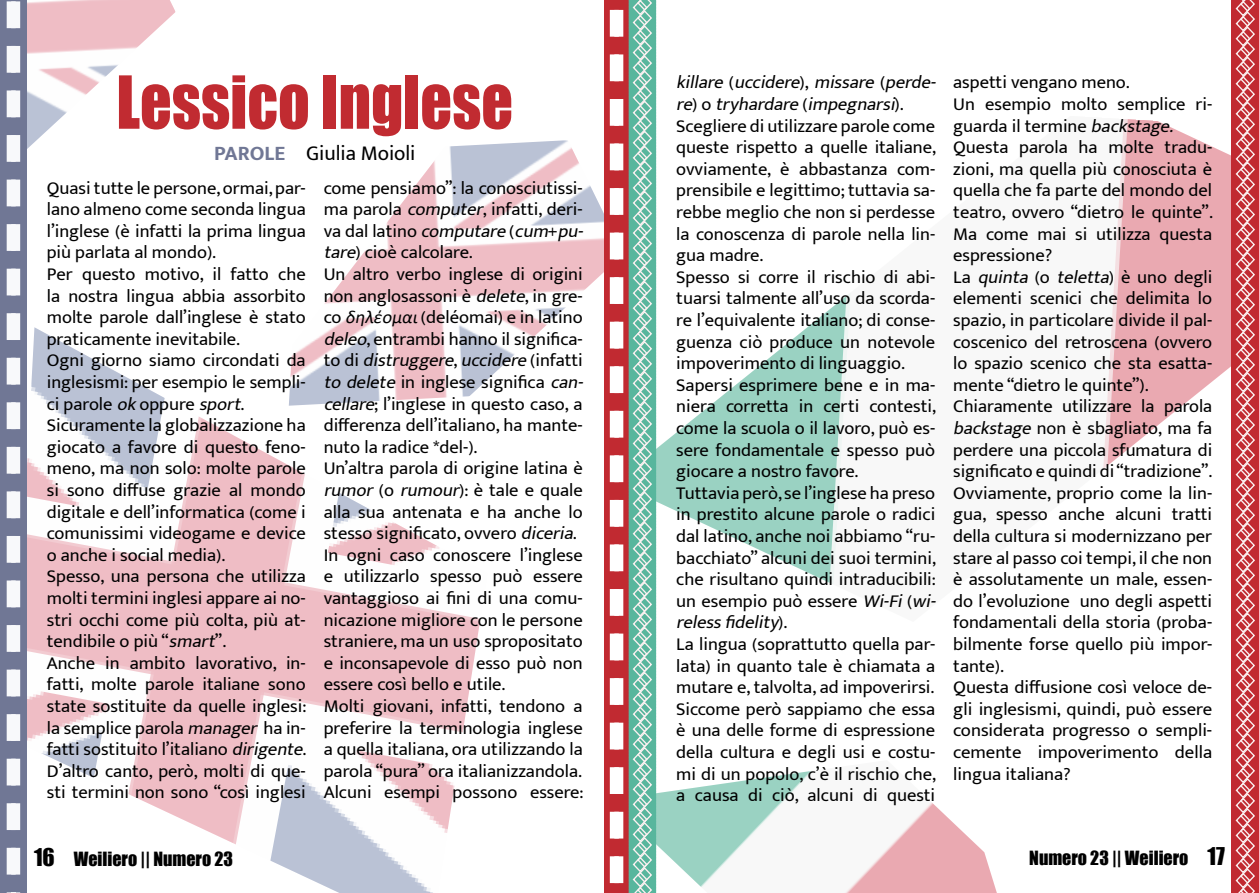
<style>
.page{position:relative;width:1259px;height:893px;background:#fff}
.page>*{position:absolute;margin:0;border:0;box-sizing:border-box;transform-origin:0 0}
.t1{font:67.5px "Impact";color:#c12b31;scale:.92 1}
.t2{font:21px "Mukta Mahee";color:#000}
.t3{font:18px/21.6px "Mukta Mahee";color:#000}
.t4{font:18px "Impact";color:#000}
.s1{font-weight:700;color:#707795}
.s2{font-style:italic}
.s3{font-family:"Calibri";font-style:italic}
.s4{font-size:22.5px}
</style>
<div class="page">
<img style="left:26px;top:327px;width:455px;height:566px">
<img style="left:26px;top:0;width:150px;height:156px">
<img style="left:656px;top:760px;width:341px;height:133px">
<img style="left:656px;top:116px;width:575px;height:506px">
<img style="left:279px;top:140px;width:324px;height:268px">
<div style="left:0;top:0;width:26px;height:893px;background:#707795"></div>
<svg style="left:6px;top:1px;width:15px;height:892px"></svg>
<div style="left:603px;top:0;width:26px;height:893px;background:#c12a31"></div>
<svg style="left:609px;top:0;width:47px;height:893px"></svg>
<svg style="left:1231px;top:0;width:28px;height:893px;background:#cd5459"></svg>
<h1 class="t1" style="left:116px;top:50px;width:433px">Lessico Inglese</h1>
<p class="t2" style="left:214px;top:141px;width:203px"><span class="s1">PAROLE</span> Giulia Moioli</p>
<p class="t3" style="left:47px;top:177px;width:262px">Quasi tutte le persone, ormai, par&shy;lano almeno come seconda lingua l’inglese (è infatti la prima lingua più parlata al mondo).<br>Per questo motivo, il fatto che la nostra lingua abbia assorbito molte parole dall’inglese è stato praticamente inevitabile.<br>Ogni giorno siamo circondati da inglesismi: per esempio le sempli&shy;ci parole <span class="s2">ok</span>oppure <span class="s2">sport</span>.<br>Sicuramente la globalizzazione ha giocato a favore di questo feno&shy;meno, ma non solo: molte parole si sono diffuse grazie al mondo digitale e dell’informatica (come i comunissimi videogame e device o anche i social media).<br>Spesso, una persona che utilizza molti termini inglesi appare ai no&shy;stri occhi come più colta, più at&shy;tendibile o più “<span class="s2">smart</span>”.<br>Anche in ambito lavorativo, in&shy;fatti, molte parole italiane sono state sostituite da quelle inglesi: la semplice parola <span class="s2">manager</span> ha in&shy;fatti sostituito l’italiano <span class="s2">dirigente</span>.<br>D’altro canto, però, molti di que&shy;sti termini non sono “così inglesi</p>
<p class="t3" style="left:324px;top:177px;width:265px">come pensiamo”: la conosciutissi&shy;ma parola <span class="s2">computer</span>, infatti, deri&shy;va d a l l a t i n o <span class="s2">computare</span> (<span class="s2">cum</span>+<span class="s2">pu&shy;tare</span>) cioè calcolare.<br>Un altro verbo inglese di origini non anglosassoni è <span class="s2">delete</span>, in gre&shy;co <span class="s3">δηλέομαι</span>(deléomai) e in latino <span class="s2">deleo</span>, entrambi hanno il significa&shy;t o d i <span class="s2">distruggere</span>, <span class="s2">uccidere</span> ( i n fa t t i <span class="s2">to delete</span> in inglese significa <span class="s2">can&shy;cellare</span>; l’inglese in questo caso, a differenza dell’italiano, ha mante&shy;nuto la radice *del-).<br>Un’altra parola di origine latina è <span class="s2">rumor</span> (o <span class="s2">rumour</span>) : è ta l e e q u a l e alla sua antenata e ha anche lo stesso significato, ovvero <span class="s2">diceria</span>.<br>In ogni caso conoscere l’inglese e utilizzarlo spesso può essere vantaggioso ai fini di una comu&shy;nicazione migliore con le persone straniere, ma un uso spropositato e inconsapevole di esso può non essere così bello e utile.<br>Molti giovani, infatti, tendono a preferire la terminologia inglese a quella italiana, ora utilizzando la parola “pura” ora italianizzandola.<br>Alcuni esempi possono essere:</p>
<p class="t3" style="left:676px;top:71px;width:265px"><span class="s2">killare</span> ( <span class="s2">uccidere</span>) , <span class="s2">missare</span> ( <span class="s2">perde&shy;re</span>) o <span class="s2">tryhardare</span> ( <span class="s2">impegnarsi</span>) .<br>Scegliere di utilizzare parole come queste rispetto a quelle italiane, ovviamente, è abbastanza com&shy;prensibile e legittimo; tuttavia sa&shy;rebbe meglio che non si perdesse la conoscenza di parole nella lin&shy;gua madre.<br>Spesso si corre il rischio di abi&shy;tuarsi talmente all’uso da scorda&shy;re l’equivalente italiano; di conse&shy;guenza ciò produce un notevole impoverimento di linguaggio.<br>Sapersi esprimere bene e in ma&shy;niera corretta in certi contesti, come la scuola o il lavoro, può es&shy;sere fondamentale e spesso può giocare a nostro favore.<br>Tuttavia però, se l’inglese ha preso in prestito alcune parole o radici dal latino, anche noi abbiamo “ru&shy;bacchiato” alcuni dei suoi termini, che risultano quindi intraducibili: un esempio può essere <span class="s2">Wi-Fi</span>(<span class="s2">wi&shy;relessfidelity</span>) .<br>La lingua (soprattutto quella par&shy;lata) in quanto tale è chiamata a mutare e, talvolta, ad impoverirsi.<br>Siccome però sappiamo che essa è una delle forme di espressione della cultura e degli usi e costu&shy;mi di un popolo, c’è il rischio che, a causa di ciò, alcuni di questi</p>
<p class="t3" style="left:953px;top:71px;width:261px">aspetti vengano meno.<br>Un esempio molto semplice ri&shy;guarda il termine <span class="s2">backstage.<br></span>Questa parola ha molte tradu&shy;zioni, ma quella più conosciuta è quella che fa parte del mondo del teatro, ovvero “dietro le quinte”.<br>Ma come mai si utilizza questa espressione?<br>La <span class="s2">quinta</span> ( o <span class="s2">teletta</span>) è u n o d eg l i elementi scenici che delimita lo spazio, in particolare divide il pal&shy;coscenico del retroscena (ovvero lo spazio scenico che sta esatta&shy;mente “dietro le quinte”).<br>Chiaramente utilizzare la parola <span class="s2">backstage</span> non è sbagliato, ma fa perdere una piccola sfumatura di significato e quindi di “tradizione”.<br>Ovviamente, proprio come la lin&shy;gua, spesso anche alcuni tratti della cultura si modernizzano per stare al passo coi tempi, il che non è assolutamente un male, essen&shy;do l’evoluzione uno degli aspetti fondamentali della storia (proba&shy;bilmente forse quello più impor&shy;tante).<br>Questa diffusione così veloce de&shy;gli inglesismi, quindi, può essere considerata progresso o sempli&shy;cemente impoverimento della lingua italiana?</p>
<p class="t4" style="left:34px;top:845px;width:200px"><span class="s4">16</span> Weiliero || Numero 23</p>
<p class="t4" style="left:1029px;top:844px;width:197px">Numero 23 || Weiliero <span class="s4">17</span></p>
</div>
